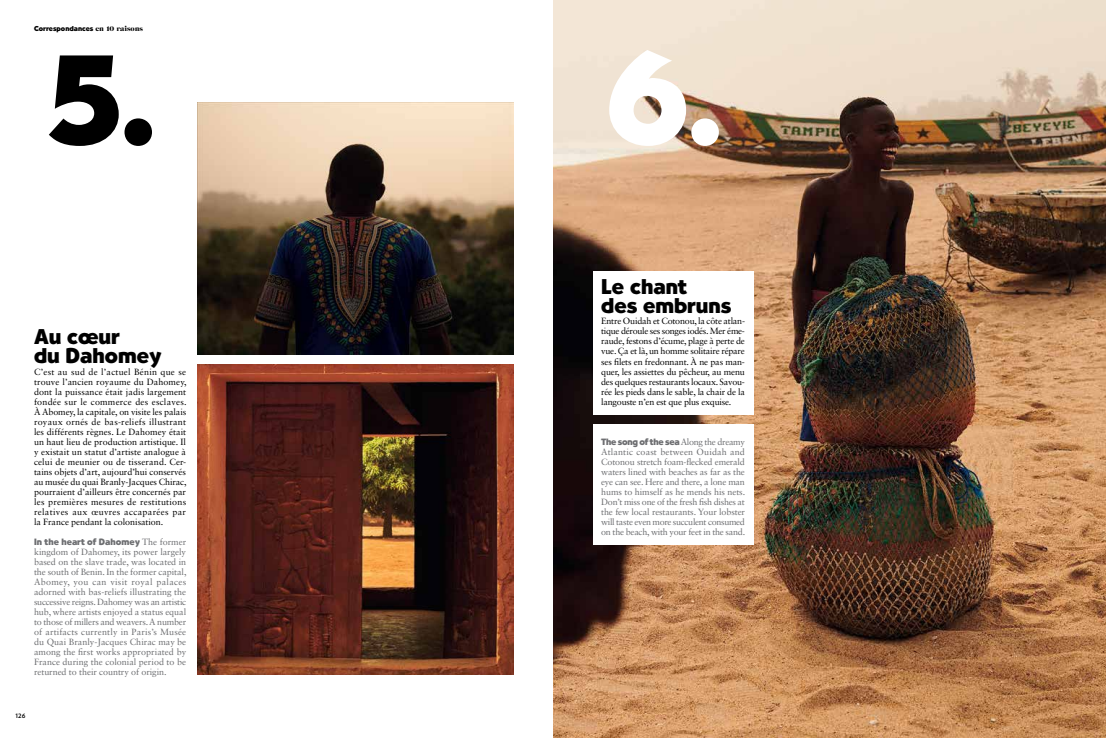
<style>
.page{position:relative;width:1106px;height:738px;background:#fff}
.page>*{position:absolute;margin:0;border:0;box-sizing:border-box;transform-origin:0 0}
.t1{font:700 125px "Cg Bernhardt";color:#000}
.t2{font:700 125px "Cg Bernhardt";color:#fff}
.t3{font:700 21px/18.5px "Cg Bernhardt";color:#000}
.t4{font:9px/10px "Sabon LT Std";letter-spacing:-.015em;color:#000;text-align:justify}
.t5{font:9px/10px "Sabon LT Std";letter-spacing:-.015em;color:#6d6e71;text-align:justify}
.t6{font:700 9px "Cg Bernhardt";letter-spacing:-.03em;color:#6d6e71}
.t7{font:700 9px "Cg Bernhardt";color:#6d6e71}
.t8{font:700 7px "Cg Bernhardt";color:#000}
.t9{font:700 6px "Verlag";color:#000}
.s1{font-family:"Caslon Graphique EFOP";font-weight:400}
.s2{font-family:"Sabon LT Std";font-weight:400}
</style>
<div class="page">
<img style="left:553px;top:0;width:553px;height:737px">
<img style="left:197px;top:102px;width:316px;height:252px">
<img style="left:197px;top:364px;width:316px;height:310px">
<div style="left:592px;top:270px;width:161px;height:144px;background:#fff"></div>
<div style="left:592px;top:424px;width:161px;height:120px;background:#fff"></div>
<p class="t8" style="left:34px;top:24px;width:110px">Correspondances <span class="s1">en 10 raisons</span></p>
<h1 class="t1" style="left:48px;top:22px;width:110px">5.</h1>
<h1 class="t2" style="left:607px;top:22px;width:118px">6.</h1>
<h2 class="t3" style="left:34px;top:328px;width:129px">Au cœur<br>du Dahomey</h2>
<p class="t4" style="left:34px;top:366px;width:154px">C’est au sud de l’actuel Bénin que se trouve l’ancien royaume du Dahomey, dont la puissance était jadis largement fondée sur le commerce des esclaves.<br>À Abomey, la capitale, on visite les palais royaux ornés de bas-reliefs illustrant les différents règnes. Le Dahomey était un haut lieu de production artistique. Il y existait un statut d’artiste analogue à celui de meunier ou de tisserand. Cer&shy;tains objets d’art, aujourd’hui conservés au musée du quai Branly-Jacques Chirac, pourraient d’ailleurs être concernés par les premières mesures de restitutions relatives aux œuvres accaparées par la France pendant la colonisation.</p>
<p class="t7" style="left:34px;top:535px;width:154px">In the heart of Dahomey <span class="s2">The former</span></p>
<p class="t5" style="left:34px;top:546px;width:154px">kingdom of Dahomey, its power largely based on the slave trade, was located in the south of Benin. In the former capital, Abomey, you can visit royal palaces adorned with bas-reliefs illustrating the successive reigns. Dahomey was an artistic hub, where artists enjoyed a status equal to those of millers and weavers. A number of artifacts currently in Paris’s Musée du Quai Branly-Jacques Chirac may be among the first works appropriated by France during the colonial period to be returned to their country of origin.</p>
<p class="t9" style="left:16px;top:710px;width:11px">126</p>
<h2 class="t3" style="left:601px;top:278px;width:132px">Le chant<br>des embruns</h2>
<p class="t4" style="left:601px;top:316px;width:145px">Entre Ouidah et Cotonou, la côte atlan&shy;tique déroule ses songes iodés. Mer éme&shy;raude, festons d’écume, plage à perte de vue. Ça et là, un homme solitaire répare ses filets en fredonnant. À ne pas man&shy;quer, les assiettes du pêcheur, au menu des quelques restaurants locaux. Savou&shy;rée les pieds dans le sable, la chair de la langouste n’en est que plus exquise.</p>
<p class="t6" style="left:601px;top:435px;width:145px">The song of the sea <span class="s2">Along the dreamy</span></p>
<p class="t5" style="left:601px;top:446px;width:145px">Atlantic coast between Ouidah and Cotonou stretch foam-flecked emerald waters lined with beaches as far as the eye can see. Here and there, a lone man hums to himself as he mends his nets.<br>Don’t miss one of the fresh fish dishes at the few local restaurants. Your lobster will taste even more succulent consumed on the beach, with your feet in the sand.</p>
</div>
